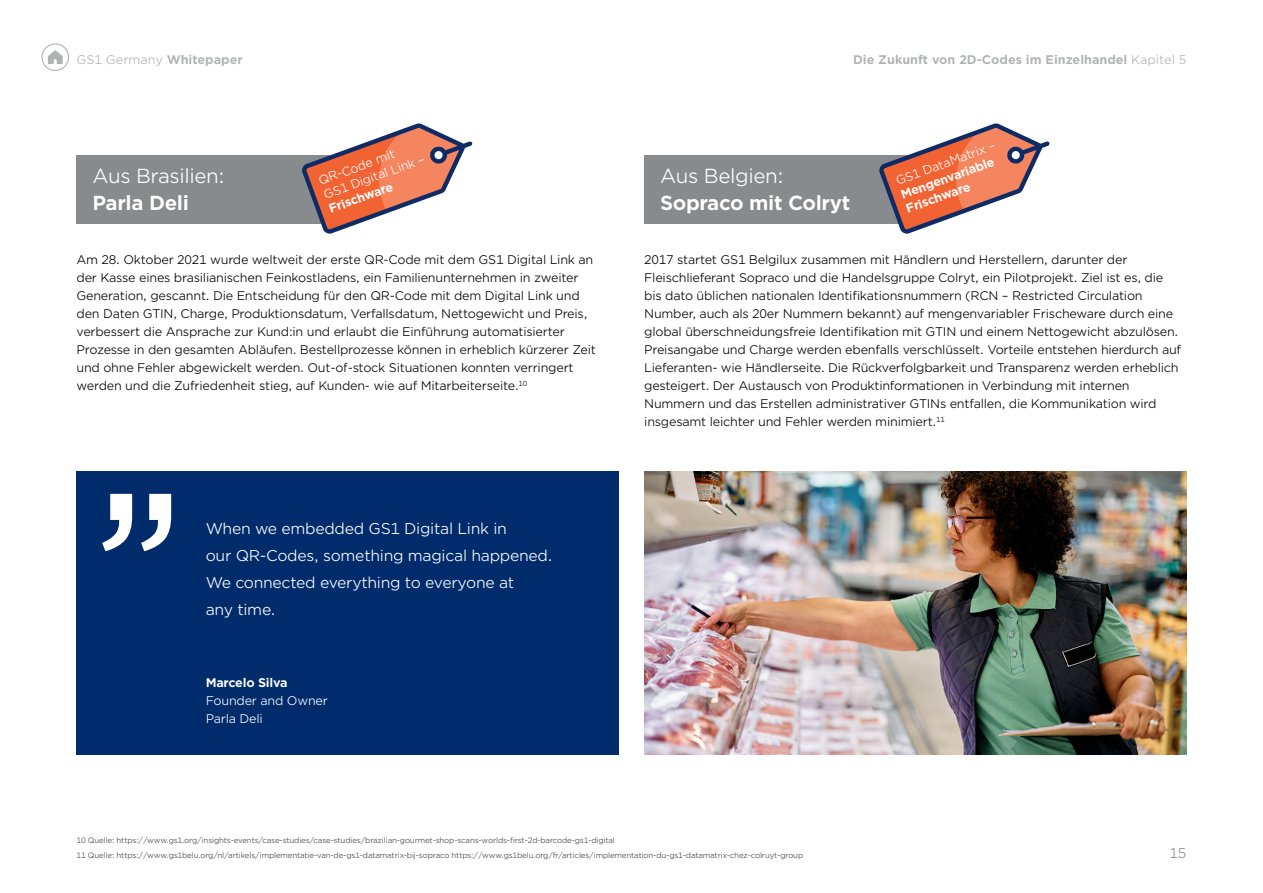
<style>
.page{position:relative;width:1263px;height:893px;background:#fff}
.page>*{position:absolute;margin:0;border:0;box-sizing:border-box;transform-origin:0 0}
.t1{font:700 19.5px "Gotham Office";letter-spacing:-.02em;color:#fff}
.t2{font:19.5px "Gotham Office";letter-spacing:-.02em;color:#fff}
.t3{font:15px/27px "Gotham Office";letter-spacing:-.02em;color:#fff}
.t4{font:13.5px "Gotham Office";color:#888b8d}
.t5{font:12px/18px "Gotham Office";letter-spacing:-.02em;color:#000}
.t6{font:12px/18px "Gotham Office";letter-spacing:-.02em;color:#fff}
.t7{font:700 12px/15px "Gotham Office";letter-spacing:-.02em;color:#fff}
.t8{font:700 12px "Gotham Office";color:#b1b3b3}
.t9{font:12px "Gotham Office";color:#b1b3b3}
.t10{font:7.5px/15px "Gotham Office";letter-spacing:-.02em;color:#454545}
.s1{font-weight:700}
.s2{font-weight:400}
</style>
<div class="page">
<svg style="left:48px;top:50px;width:15px;height:14px"></svg>
<div style="left:41px;top:43px;width:28px;height:28px;border:1px solid #b1b3b3;border-radius:50%"></div>
<div style="left:77px;top:471px;width:542px;height:284px;background:#002c6c"></div>
<div style="left:644px;top:156px;width:278px;height:68px;background:#888b8d"></div>
<div style="left:77px;top:156px;width:277px;height:68px;background:#888b8d"></div>
<svg style="left:102px;top:494px;width:69px;height:57px"></svg>
<svg style="left:301px;top:123px;width:172px;height:111px"></svg>
<svg style="left:878px;top:123px;width:172px;height:111px"></svg>
<img style="left:644px;top:471px;width:542px;height:284px">
<p class="t9" style="left:77px;top:51px;width:168px">GS1 Germany <span class="s1">Whitepaper</span></p>
<h1 class="t2" style="left:92px;top:163px;width:134px">Aus Brasilien:</h1>
<h1 class="t1" style="left:92px;top:189px;width:98px">Parla Deli</h1>
<p class="t6" style="left:316px;top:173px;width:108px;line-height:15px;rotate:-20deg">QR-Code mit<br>GS1 Digital Link –</p>
<p class="t7" style="left:327px;top:202px;width:69px;rotate:-20deg">Frischware</p>
<p class="t8" style="left:853px;top:51px;width:335px">Die Zukunft von 2D-Codes im Einzelhandel <span class="s2">Kapitel 5</span></p>
<h1 class="t2" style="left:660px;top:163px;width:125px">Aus Belgien:</h1>
<h1 class="t1" style="left:660px;top:189px;width:192px">Sopraco mit Colryt</h1>
<p class="t6" style="left:893px;top:172px;width:107px;rotate:-20deg">GS1 DataMatrix –</p>
<p class="t7" style="left:899px;top:188px;width:100px;rotate:-20deg">Mengenvariable<br>Frischware</p>
<p class="t5" style="left:77px;top:250px;width:521px">Am 28. Oktober 2021 wurde weltweit der erste QR-Code mit dem GS1 Digital Link an der Kasse eines brasilianischen Feinkostladens, ein Familienunternehmen in zweiter Generation, gescannt. Die Entscheidung für den QR-Code mit dem Digital Link und den Daten GTIN, Charge, Produktionsdatum, Verfallsdatum, Nettogewicht und Preis, verbessert die Ansprache zur Kund:in und erlaubt die Einführung automatisierter Prozesse in den gesamten Abläufen. Bestellprozesse können in erheblich kürzerer Zeit und ohne Fehler abgewickelt werden. Out-of-stock Situationen konnten verringert werden und die Zufriedenheit stieg, auf Kunden- wie auf Mitarbeiterseite.<sup>10</sup></p>
<p class="t5" style="left:644px;top:250px;width:538px">2017 startet GS1 Belgilux zusammen mit Händlern und Herstellern, darunter der Fleischlieferant Sopraco und die Handelsgruppe Colryt, ein Pilotprojekt. Ziel ist es, die bis dato üblichen nationalen Identifikationsnummern (RCN – Restricted Circulation Number, auch als 20er Nummern bekannt) auf mengenvariabler Frischeware durch eine global überschneidungsfreie Identifikation mit GTIN und einem Nettogewicht abzulösen.<br>Preisangabe und Charge werden ebenfalls verschlüsselt. Vorteile entstehen hierdurch auf Lieferanten- wie Händlerseite. Die Rückverfolgbarkeit und Transparenz werden erheblich gesteigert. Der Austausch von Produktinformationen in Verbindung mit internen Nummern und das Erstellen administrativer GTINs entfallen, die Kommunikation wird insgesamt leichter und Fehler werden minimiert.<sup>11</sup></p>
<p class="t3" style="left:206px;top:515px;width:348px">When we embedded GS1 Digital Link in<br>our QR-Codes, something magical happened.<br>We connected everything to everyone at<br>any time.</p>
<p class="t7" style="left:206px;top:675px;width:83px">Marcelo Silva</p>
<p class="t6" style="left:206px;top:691px;width:124px">Founder and Owner<br>Parla Deli</p>
<p class="t10" style="left:77px;top:833px;width:728px">10 Quelle: https://www.gs1.org/insights-events/case-studies/case-studies/brazilian-gourmet-shop-scans-worlds-first-2d-barcode-gs1-digital<br>11 Quelle: https://www.gs1belu.org/nl/artikels/implementatie-van-de-gs1-datamatrix-bij-sopraco https://www.gs1belu.org/fr/articles/implementation-du-gs1-datamatrix-chez-colruyt-group</p>
<p class="t4" style="left:1169px;top:844px;width:19px">15</p>
</div>
